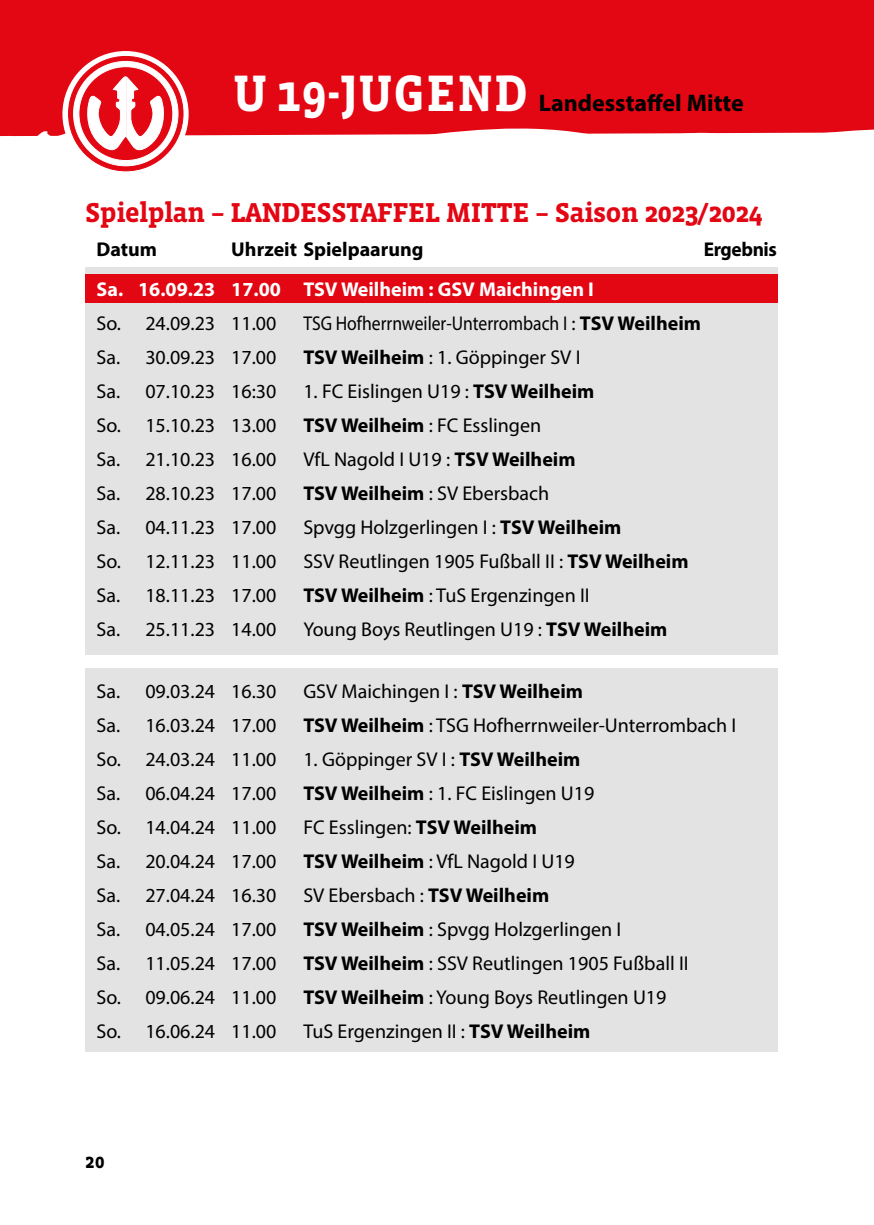
<style>
.page{position:relative;width:874px;height:1225px;background:#fff}
.page>*{position:absolute;margin:0;border:0;box-sizing:border-box;transform-origin:0 0}
.t1{font:700 28px "Vista Slab OTCE";letter-spacing:-.02em;color:#e30613}
.t2{font:700 24px "Myriad Pro";color:#000}
.t3{font:700 20.6px "Vista Slab OTCE";color:#000;scale:.92 1}
.t4{font:20px "Myriad Pro";color:#000}
.t5{font:20px "Myriad Pro";color:#000;scale:.88 1}
.t6{font:700 20px "Myriad Pro";color:#fff}
.t7{font:700 20px "Myriad Pro";color:#000}
.t8{font:700 20px "Myriad Pro";letter-spacing:-.02em;color:#000}
.s1{font-family:"Vista Slab OTCE";font-size:52.4px;color:#fff}
.s2{font-weight:700}
</style>
<div class="page">
<div style="left:0;top:0;width:873px;height:56px;background:#e30613"></div>
<div style="left:62px;top:51px;width:126px;height:126px;background:#fff;border-radius:50%"></div>
<svg style="left:0;top:56px;width:873px;height:115px"></svg>
<div style="left:85px;top:668px;width:692px;height:384px;background:#e3e3e3"></div>
<div style="left:85px;top:268px;width:692px;height:387px;background:#e3e3e3"></div>
<div style="left:85px;top:274px;width:692px;height:29px;background:#e30613"></div>
<p class="t2" style="left:232px;top:87px;width:512px"><span class="s1">U 19-JUGEND</span> Landesstaffel Mitte</p>
<h1 class="t1" style="left:85px;top:197px;width:678px">Spielplan – LANDESSTAFFEL MITTE – Saison 2023/2024</h1>
<p class="t7" style="left:96px;top:236px;width:62px">Datum</p>
<p class="t7" style="left:231px;top:236px;width:194px">Uhrzeit Spielpaarung</p>
<p class="t8" style="left:703px;top:236px;width:75px">Ergebnis</p>
<p class="t6" style="left:96px;top:276px;width:498px">Sa. 16.09.23 17.00 TSV Weilheim : GSV Maichingen I</p>
<p class="t4" style="left:96px;top:311px;width:181px">So. 24.09.23 11.00</p>
<p class="t5" style="left:303px;top:311px;width:453px">TSG Hofherrnweiler-Unterrombach I : <span class="s2">TSV Weilheim</span></p>
<p class="t4" style="left:96px;top:345px;width:181px">Sa. 30.09.23 17.00</p>
<p class="t4" style="left:303px;top:345px;width:278px"><span class="s2">TSV Weilheim</span> : 1. Göppinger SV I</p>
<p class="t4" style="left:96px;top:379px;width:181px">Sa. 07.10.23 16:30</p>
<p class="t4" style="left:303px;top:379px;width:292px">1. FC Eislingen U19 : <span class="s2">TSV Weilheim</span></p>
<p class="t4" style="left:96px;top:413px;width:181px">So. 15.10.23 13.00</p>
<p class="t4" style="left:303px;top:413px;width:239px"><span class="s2">TSV Weilheim</span> : FC Esslingen</p>
<p class="t4" style="left:96px;top:447px;width:181px">Sa. 21.10.23 16.00</p>
<p class="t4" style="left:303px;top:447px;width:273px">VfL Nagold I U19 : <span class="s2">TSV Weilheim</span></p>
<p class="t4" style="left:96px;top:481px;width:181px">Sa. 28.10.23 17.00</p>
<p class="t4" style="left:303px;top:481px;width:247px"><span class="s2">TSV Weilheim</span> : SV Ebersbach</p>
<p class="t4" style="left:96px;top:515px;width:181px">Sa. 04.11.23 17.00</p>
<p class="t4" style="left:303px;top:515px;width:319px">Spvgg Holzgerlingen I : <span class="s2">TSV Weilheim</span></p>
<p class="t4" style="left:96px;top:549px;width:181px">So. 12.11.23 11.00</p>
<p class="t4" style="left:303px;top:549px;width:386px">SSV Reutlingen 1905 Fußball II : <span class="s2">TSV Weilheim</span></p>
<p class="t4" style="left:96px;top:583px;width:181px">Sa. 18.11.23 17.00</p>
<p class="t4" style="left:303px;top:583px;width:287px"><span class="s2">TSV Weilheim</span> : TuS Ergenzingen II</p>
<p class="t4" style="left:96px;top:617px;width:181px">Sa. 25.11.23 14.00</p>
<p class="t4" style="left:303px;top:617px;width:365px">Young Boys Reutlingen U19 : <span class="s2">TSV Weilheim</span></p>
<p class="t4" style="left:96px;top:679px;width:181px">Sa. 09.03.24 16.30</p>
<p class="t4" style="left:303px;top:679px;width:281px">GSV Maichingen I : <span class="s2">TSV Weilheim</span></p>
<p class="t4" style="left:96px;top:713px;width:181px">Sa. 16.03.24 17.00</p>
<p class="t4" style="left:303px;top:713px;width:434px"><span class="s2">TSV Weilheim</span> : TSG Hofherrnweiler-Unterrombach I</p>
<p class="t4" style="left:96px;top:747px;width:181px">So. 24.03.24 11.00</p>
<p class="t4" style="left:303px;top:747px;width:278px">1. Göppinger SV I : <span class="s2">TSV Weilheim</span></p>
<p class="t4" style="left:96px;top:781px;width:181px">Sa. 06.04.24 17.00</p>
<p class="t4" style="left:303px;top:781px;width:292px"><span class="s2">TSV Weilheim</span> : 1. FC Eislingen U19</p>
<p class="t4" style="left:96px;top:815px;width:181px">So. 14.04.24 11.00</p>
<p class="t4" style="left:303px;top:815px;width:235px">FC Esslingen: <span class="s2">TSV Weilheim</span></p>
<p class="t4" style="left:96px;top:849px;width:181px">Sa. 20.04.24 17.00</p>
<p class="t4" style="left:303px;top:849px;width:273px"><span class="s2">TSV Weilheim</span> : VfL Nagold I U19</p>
<p class="t4" style="left:96px;top:883px;width:181px">Sa. 27.04.24 16.30</p>
<p class="t4" style="left:303px;top:883px;width:247px">SV Ebersbach : <span class="s2">TSV Weilheim</span></p>
<p class="t4" style="left:96px;top:917px;width:181px">Sa. 04.05.24 17.00</p>
<p class="t4" style="left:303px;top:917px;width:319px"><span class="s2">TSV Weilheim</span> : Spvgg Holzgerlingen I</p>
<p class="t4" style="left:96px;top:951px;width:181px">Sa. 11.05.24 17.00</p>
<p class="t4" style="left:303px;top:951px;width:386px"><span class="s2">TSV Weilheim</span> : SSV Reutlingen 1905 Fußball II</p>
<p class="t4" style="left:96px;top:985px;width:181px">So. 09.06.24 11.00</p>
<p class="t4" style="left:303px;top:985px;width:364px"><span class="s2">TSV Weilheim</span> : Young Boys Reutlingen U19</p>
<p class="t4" style="left:96px;top:1019px;width:181px">So. 16.06.24 11.00</p>
<p class="t4" style="left:303px;top:1019px;width:288px">TuS Ergenzingen II : <span class="s2">TSV Weilheim</span></p>
<p class="t3" style="left:85px;top:1149px;width:23px">20</p>
</div>
